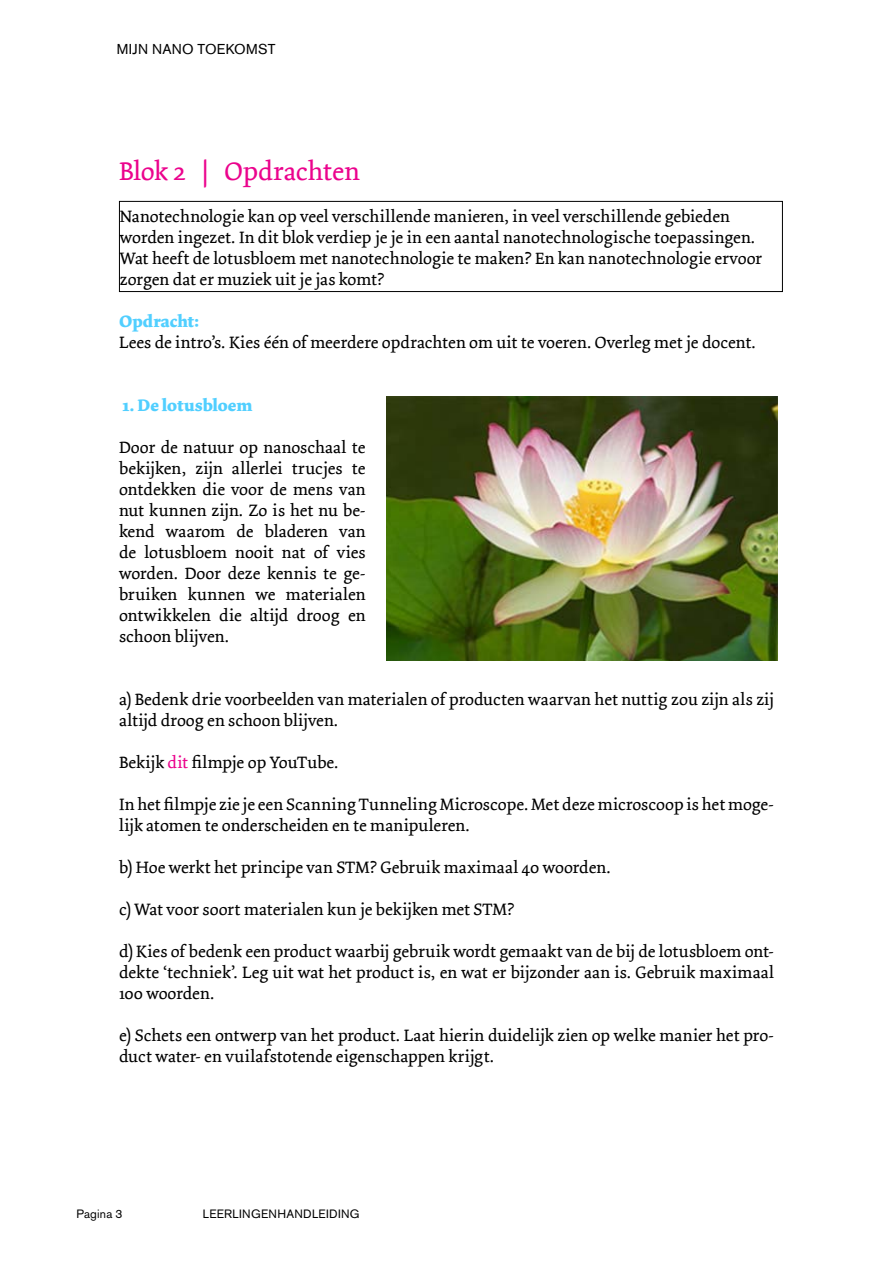
<style>
.page{position:relative;width:893px;height:1263px;background:#fff}
.page>*{position:absolute;margin:0;border:0;box-sizing:border-box;transform-origin:0 0}
.t1{font:27px "Dolly";letter-spacing:-.005em;color:#eb038d}
.t2{font:17.25px/21px "Dolly";color:#000}
.t3{font:700 17.25px "Dolly";color:#51cfff}
.t4{font:14.25px "Akzidenz Grotesk BQ";letter-spacing:.015em;color:#000}
.t5{font:12px "Akzidenz Grotesk BQ";letter-spacing:.025em;color:#000}
.s1{color:#eb038d}
</style>
<div class="page">
<div style="left:119px;top:201px;width:664px;height:91px;border:1px solid #000"></div>
<img style="left:387px;top:397px;width:391px;height:263px">
<p class="t4" style="left:117px;top:40px;width:160px">MIJN NANO TOEKOMST</p>
<h1 class="t1" style="left:119px;top:155px;width:242px">Blok 2 | Opdrachten</h1>
<p class="t2" style="left:120px;top:206px;width:644px">Nanotechnologie kan op veel verschillende manieren, in veel verschillende gebieden worden ingezet. In dit blok verdiep je je in een aantal nanotechnologische toepassingen.<br>Wat heeft de lotusbloem met nanotechnologie te maken? En kan nanotechnologie ervoor zorgen dat er muziek uit je jas komt?</p>
<p class="t3" style="left:119px;top:311px;width:82px">Opdracht:</p>
<p class="t2" style="left:119px;top:332px;width:638px">Lees de intro’s. Kies één of meerdere opdrachten om uit te voeren. Overleg met je docent.</p>
<p class="t3" style="left:122px;top:395px;width:132px">1. De lotusbloem</p>
<p class="t2" style="left:119px;top:437px;width:248px;text-align:justify">Door de natuur op nanoschaal te bekijken, zijn allerlei trucjes te ontdekken die voor de mens van nut kunnen zijn. Zo is het nu be&shy;kend waarom de bladeren van de lotusbloem nooit nat of vies worden. Door deze kennis te ge&shy;bruiken kunnen we materialen ontwikkelen die altijd droog en schoon blijven.</p>
<p class="t2" style="left:119px;top:689px;width:656px">a) Bedenk drie voorbeelden van materialen of producten waarvan het nuttig zou zijn als zij altijd droog en schoon blijven.</p>
<p class="t2" style="left:119px;top:752px;width:221px">Bekijk <span class="s1">dit</span> filmpje op YouTube.</p>
<p class="t2" style="left:119px;top:794px;width:656px">In het filmpje zie je een Scanning Tunneling Microscope. Met deze microscoop is het moge&shy;lijk atomen te onderscheiden en te manipuleren.</p>
<p class="t2" style="left:119px;top:857px;width:493px">b) Hoe werkt het principe van STM? Gebruik maximaal 40 woorden.</p>
<p class="t2" style="left:119px;top:899px;width:397px">c) Wat voor soort materialen kun je bekijken met STM?</p>
<p class="t2" style="left:119px;top:941px;width:656px;text-align:justify">d) Kies of bedenk een product waarbij gebruik wordt gemaakt van de bij de lotusbloem ont&shy;dekte ‘techniek’. Leg uit wat het product is, en wat er bijzonder aan is. Gebruik maximaal 100 woorden.</p>
<p class="t2" style="left:119px;top:1025px;width:656px">e) Schets een ontwerp van het product. Laat hierin duidelijk zien op welke manier het pro&shy;duct water- en vuilafstotende eigenschappen krijgt.</p>
<p class="t5" style="left:77px;top:1207px;width:48px">Pagina 3</p>
<p class="t5" style="left:203px;top:1207px;width:158px">LEERLINGENHANDLEIDING</p>
</div>
